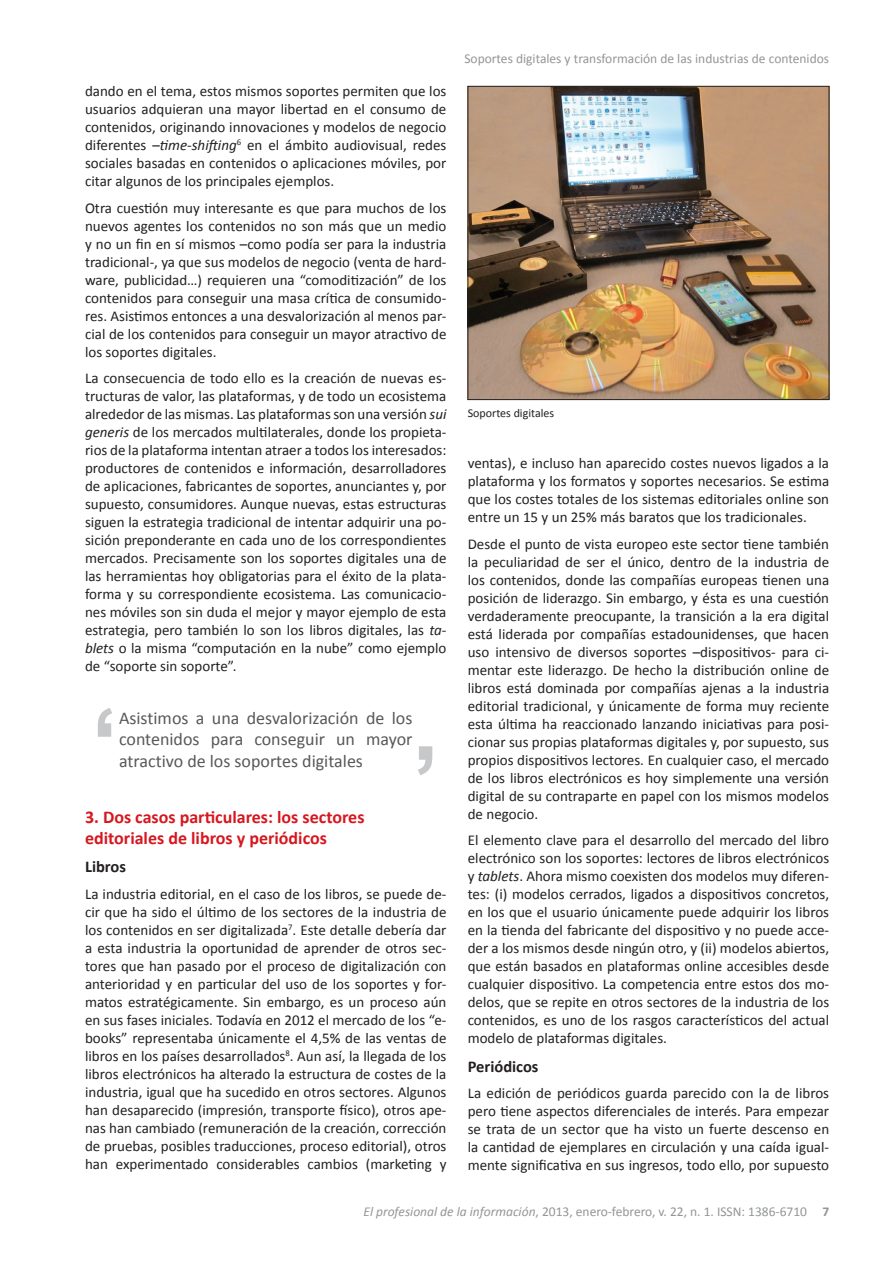
<style>
.page{position:relative;width:893px;height:1263px;background:#fff}
.page>*{position:absolute;margin:0;border:0;box-sizing:border-box;transform-origin:0 0}
.t1{font:18px/21.6px "Calibri";color:#57585a;text-align:justify}
.t2{font:700 18px/21.6px "Calibri";color:#d7171f}
.t3{font:700 16.5px "Calibri";color:#231f20}
.t4{font:15px/18px "Calibri";color:#231f20;text-align:justify}
.t5{font:13.5px "Calibri";color:#939598}
.t6{font:12px "Calibri";color:#231f20}
.s1{font-style:italic}
.s2{font-weight:700}
</style>
<div class="page">
<svg style="left:418px;top:746px;width:14px;height:29px"></svg>
<svg style="left:98px;top:708px;width:14px;height:29px"></svg>
<img style="left:470px;top:88px;width:357px;height:310px">
<div style="left:468px;top:86px;width:361px;height:314px;border:1px solid #231f20"></div>
<p class="t4" style="left:85px;top:82px;width:363px">dando en el tema, estos mismos soportes permiten que los usuarios adquieran una mayor libertad en el consumo de contenidos, originando innovaciones y modelos de negocio diferentes –<span class="s1">time-shifting</span><sup>6</sup> en el ámbito audiovisual, redes sociales basadas en contenidos o aplicaciones móviles, por citar algunos de los principales ejemplos.</p>
<p class="t4" style="left:85px;top:199px;width:363px">Otra cuestión muy interesante es que para muchos de los nuevos agentes los contenidos no son más que un medio y no un fin en sí mismos –como podía ser para la industria tradicional-, ya que sus modelos de negocio (venta de hard&shy;ware, publicidad…) requieren una “comoditización” de los contenidos para conseguir una masa crítica de consumido&shy;res. Asistimos entonces a una desvalorización al menos par&shy;cial de los contenidos para conseguir un mayor atractivo de los soportes digitales.</p>
<p class="t4" style="left:85px;top:369px;width:363px">La consecuencia de todo ello es la creación de nuevas es&shy;tructuras de valor, las plataformas, y de todo un ecosistema alrededor de las mismas. Las plataformas son una versión <span class="s1">sui generis</span> de los mercados multilaterales, donde los propieta&shy;rios de la plataforma intentan atraer a todos los interesados: productores de contenidos e información, desarrolladores de aplicaciones, fabricantes de soportes, anunciantes y, por supuesto, consumidores. Aunque nuevas, estas estructuras siguen la estrategia tradicional de intentar adquirir una po&shy;sición preponderante en cada uno de los correspondientes mercados. Precisamente son los soportes digitales una de las herramientas hoy obligatorias para el éxito de la plata&shy;forma y su correspondiente ecosistema. Las comunicacio&shy;nes móviles son sin duda el mejor y mayor ejemplo de esta estrategia, pero también lo son los libros digitales, las <span class="s1">ta&shy;blets</span> o la misma “computación en la nube” como ejemplo de “soporte sin soporte”.</p>
<p class="t1" style="left:119px;top:707px;width:295px">Asistimos a una desvalorización de los contenidos para conseguir un mayor atractivo de los soportes digitales</p>
<p class="t2" style="left:85px;top:806px;width:281px">3. Dos casos particulares: los sectores editoriales de libros y periódicos</p>
<p class="t3" style="left:85px;top:856px;width:43px">Libros</p>
<p class="t4" style="left:85px;top:885px;width:363px">La industria editorial, en el caso de los libros, se puede de&shy;cir que ha sido el último de los sectores de la industria de los contenidos en ser digitalizada<sup>7</sup>. Este detalle debería dar a esta industria la oportunidad de aprender de otros sec&shy;tores que han pasado por el proceso de digitalización con anterioridad y en particular del uso de los soportes y for&shy;matos estratégicamente. Sin embargo, es un proceso aún en sus fases iniciales. Todavía en 2012 el mercado de los “e&shy;books” representaba únicamente el 4,5% de las ventas de libros en los países desarrollados<sup>8</sup>. Aun así, la llegada de los libros electrónicos ha alterado la estructura de costes de la industria, igual que ha sucedido en otros sectores. Algunos han desaparecido (impresión, transporte físico), otros ape&shy;nas han cambiado (remuneración de la creación, corrección de pruebas, posibles traducciones, proceso editorial), otros han experimentado considerables cambios (marketing y</p>
<p class="t5" style="left:464px;top:50px;width:366px">Soportes digitales y transformación de las industrias de contenidos</p>
<p class="t6" style="left:468px;top:406px;width:88px">Soportes digitales</p>
<p class="t4" style="left:468px;top:454px;width:363px">ventas), e incluso han aparecido costes nuevos ligados a la plataforma y los formatos y soportes necesarios. Se estima que los costes totales de los sistemas editoriales online son entre un 15 y un 25% más baratos que los tradicionales.</p>
<p class="t4" style="left:468px;top:535px;width:363px">Desde el punto de vista europeo este sector tiene también la peculiaridad de ser el único, dentro de la industria de los contenidos, donde las compañías europeas tienen una posición de liderazgo. Sin embargo, y ésta es una cuestión verdaderamente preocupante, la transición a la era digital está liderada por compañías estadounidenses, que hacen uso intensivo de diversos soportes –dispositivos- para ci&shy;mentar este liderazgo. De hecho la distribución online de libros está dominada por compañías ajenas a la industria editorial tradicional, y únicamente de forma muy reciente esta última ha reaccionado lanzando iniciativas para posi&shy;cionar sus propias plataformas digitales y, por supuesto, sus propios dispositivos lectores. En cualquier caso, el mercado de los libros electrónicos es hoy simplemente una versión digital de su contraparte en papel con los mismos modelos de negocio.</p>
<p class="t4" style="left:468px;top:831px;width:363px">El elemento clave para el desarrollo del mercado del libro electrónico son los soportes: lectores de libros electrónicos y <span class="s1">tablets</span>. Ahora mismo coexisten dos modelos muy diferen&shy;tes: (i) modelos cerrados, ligados a dispositivos concretos, en los que el usuario únicamente puede adquirir los libros en la tienda del fabricante del dispositivo y no puede acce&shy;der a los mismos desde ningún otro, y (ii) modelos abiertos, que están basados en plataformas online accesibles desde cualquier dispositivo. La competencia entre estos dos mo&shy;delos, que se repite en otros sectores de la industria de los contenidos, es uno de los rasgos característicos del actual modelo de plataformas digitales.</p>
<p class="t3" style="left:468px;top:1056px;width:72px">Periódicos</p>
<p class="t4" style="left:468px;top:1084px;width:363px">La edición de periódicos guarda parecido con la de libros pero tiene aspectos diferenciales de interés. Para empezar se trata de un sector que ha visto un fuerte descenso en la cantidad de ejemplares en circulación y una caída igual&shy;mente significativa en sus ingresos, todo ello, por supuesto</p>
<p class="t5" style="left:363px;top:1203px;width:467px"><span class="s1">El profesional de la información</span>, 2013, enero-febrero, v. 22, n. 1. ISSN: 1386-6710 <span class="s2">7</span></p>
</div>
